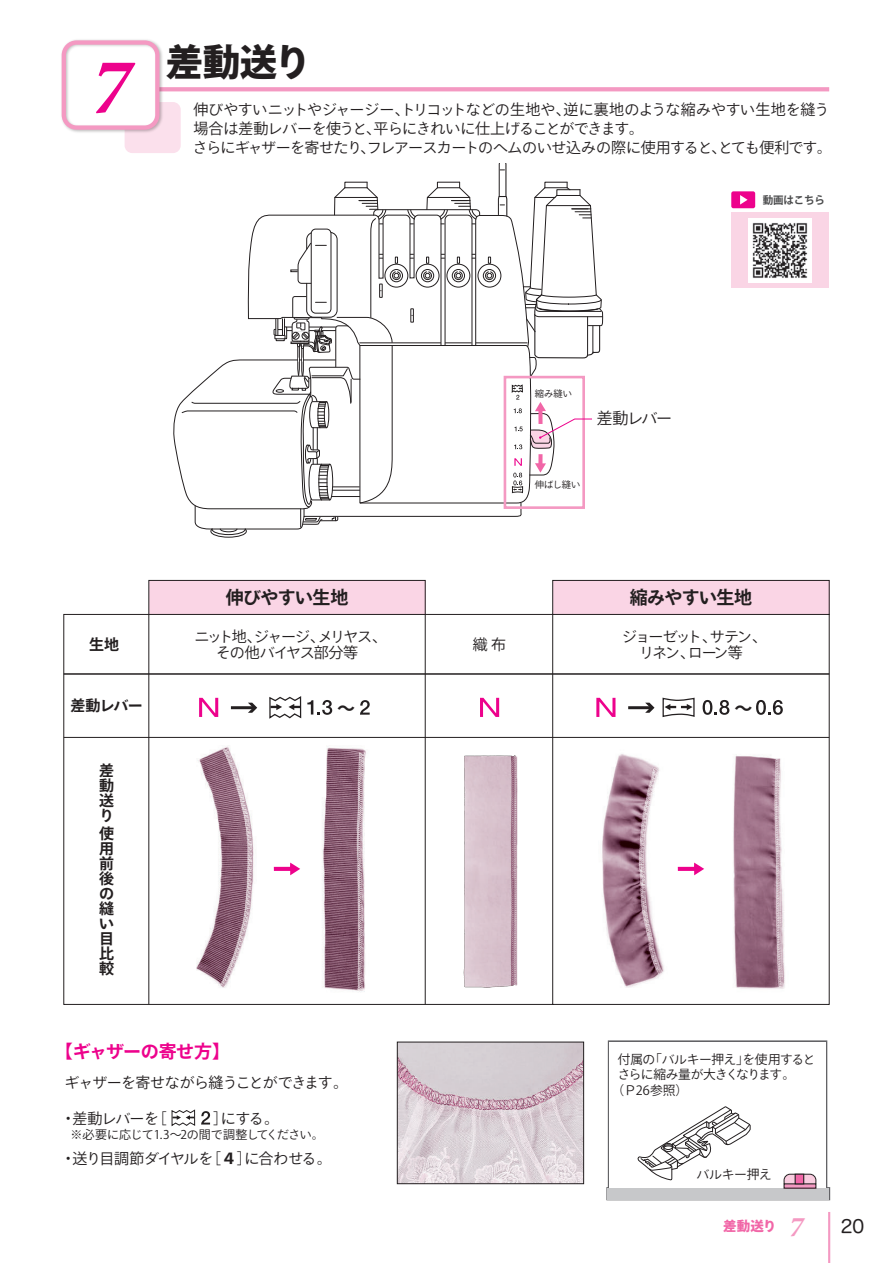
<style>
.page{position:relative;width:893px;height:1263px;background:#fff}
.page>*{position:absolute;margin:0;border:0;box-sizing:border-box;transform-origin:0 0}
.t1{font:italic 700 79.5px "Minion Pro";color:#ed028c}
.t2{font:800 37.5px "Ryo Gothic Plus N";color:#231f20}
.t3{font:700 18px "Ryo Gothic Plus N";letter-spacing:-.03em;color:#231f20}
.t4{font:700 18px "Ryo Gothic Plus N";letter-spacing:-.025em;color:#ed028c}
.t5{font:18px "Hira Maru Pro N W4";color:#231f20}
.t6{font:16.05px "Ryo Gothic Plus N";letter-spacing:-.07em;color:#231f20}
.t7{font:15px/18.8px "Ryo Gothic Plus N";letter-spacing:-.05em;color:#231f20}
.t8{font:15px/16.5px "Ryo Gothic Plus N";letter-spacing:-.09em;color:#231f20;text-align:center}
.t9{font:700 15px/15px "Ryo Gothic Plus N";letter-spacing:-.04em;color:#231f20;text-align:justify}
.t10{font:15px "Ryo Gothic Plus N";letter-spacing:-.07em;color:#231f20}
.t11{font:15px/16.5px "Ryo Gothic Plus N";letter-spacing:-.125em;color:#231f20;text-align:center}
.t12{font:800 13.5px "Ryo Gothic Plus N";color:#f166a7}
.t13{font:12.9px "Ryo Gothic Plus N";letter-spacing:-.025em;color:#231f20}
.t14{font:12.75px "Ryo Gothic Plus N";letter-spacing:-.035em;color:#231f20}
.t15{font:12.75px "Ryo Gothic Plus N";letter-spacing:-.08em;color:#231f20}
.t16{font:12px "Ryo Gothic Plus N";letter-spacing:-.025em;color:#231f20}
.t17{font:700 10.65px "Koz Go Pr 6 N";letter-spacing:-.02em;color:#4b4c4d}
.t18{font:9.3px "Ryo Gothic Plus N";letter-spacing:-.005em;color:#231f20}
.s1{font-weight:700}
.s2{font-family:"Minion Pro";font-weight:700;font-style:italic;font-size:28.5px;color:#f499c2}
</style>
<div class="page">
<hr style="left:828px;top:1212px;width:2px;height:51px;background:#f499c2">
<svg style="left:165px;top:87px;width:664px;height:4px;background:#f49dc4"></svg>
<div style="left:125px;top:102px;width:56px;height:51px;background:#fbe0ec;border-radius:8px"></div>
<img style="left:61px;top:39px;width:104px;height:96px">
<div style="left:62px;top:40px;width:97px;height:90px;border:4px solid #f499c2;border-radius:13px"></div>
<svg style="left:63px;top:580px;width:767px;height:425px"></svg>
<hr style="left:64px;top:737px;width:765px;height:1px;background:#231f20">
<svg style="left:274px;top:862px;width:26px;height:13px"></svg>
<svg style="left:678px;top:862px;width:26px;height:13px"></svg>
<div style="left:607px;top:1188px;width:222px;height:11px;background:#c7c8ca"></div>
<svg style="left:784px;top:1174px;width:32px;height:14px"></svg>
<div style="left:784px;top:1174px;width:32px;height:14px;border:1px solid #231f20;border-radius:6px"></div>
<svg style="left:784px;top:1184px;width:32px;height:4px"></svg>
<div style="left:795px;top:1174px;width:9px;height:10px;background:#f166a7"></div>
<div style="left:795px;top:1174px;width:9px;height:10px;border:1px solid #231f20"></div>
<svg style="left:637px;top:1106px;width:114px;height:75px"></svg>
<img style="left:399px;top:1044px;width:183px;height:138px">
<div style="left:397px;top:1042px;width:187px;height:142px;border:1px solid #231f20"></div>
<svg style="left:171px;top:1109px;width:39px;height:18px"></svg>
<hr style="left:64px;top:673px;width:765px;height:1px;background:#231f20">
<svg style="left:360px;top:700px;width:10px;height:15px"></svg>
<svg style="left:703px;top:700px;width:26px;height:15px"></svg>
<svg style="left:756px;top:700px;width:27px;height:15px"></svg>
<svg style="left:268px;top:695px;width:64px;height:25px"></svg>
<svg style="left:662px;top:697px;width:33px;height:21px"></svg>
<hr style="left:231px;top:706px;width:23px;height:3px;background:#231f20">
<svg style="left:248px;top:703px;width:9px;height:10px"></svg>
<hr style="left:628px;top:706px;width:23px;height:3px;background:#231f20">
<svg style="left:645px;top:703px;width:9px;height:10px"></svg>
<svg style="left:199px;top:698px;width:19px;height:19px"></svg>
<svg style="left:480px;top:698px;width:19px;height:19px"></svg>
<svg style="left:596px;top:698px;width:19px;height:19px"></svg>
<svg style="left:173px;top:163px;width:430px;height:375px"></svg>
<div style="left:731px;top:213px;width:98px;height:75px;background:#fad5e5"></div>
<img style="left:748px;top:219px;width:64px;height:63px">
<div style="left:731px;top:191px;width:24px;height:17px;background:#ed028c;border-radius:2px"></div>
<svg style="left:740px;top:195px;width:8px;height:10px"></svg>
<h1 class="t1" style="left:91px;top:30px;width:41px">7</h1>
<h2 class="t2" style="left:166px;top:37px;width:147px">差動送り</h2>
<p class="t7" style="left:193px;top:101px;width:640px">伸びやすいニットやジャージー、トリコットなどの生地や、逆に裏地のような縮みやすい生地を縫う場合は差動レバーを使うと、平らにきれいに仕上げることができます。<br>さらにギャザーを寄せたり、フレアースカートのヘムのいせ込みの際に使用すると、とても便利です。</p>
<p class="t17" style="left:763px;top:194px;width:64px">動画はこちら</p>
<p class="t9" style="left:89px;top:638px;width:31px">生地</p>
<p class="t9" style="left:71px;top:699px;width:74px">差動レバー</p>
<p class="t9" style="left:99px;top:764px;width:16px">差動送り</p>
<p class="t9" style="left:99px;top:827px;width:16px;text-align:left">使用前後の縫い目比較</p>
<p class="t3" style="left:226px;top:586px;width:124px">伸びやすい生地</p>
<p class="t18" style="left:535px;top:387px;width:39px">縮み縫い</p>
<p class="t6" style="left:597px;top:408px;width:77px">差動レバー</p>
<p class="t18" style="left:535px;top:479px;width:47px">伸ばし縫い</p>
<p class="t3" style="left:630px;top:586px;width:124px">縮みやすい生地</p>
<p class="t8" style="left:195px;top:628px;width:194px">ニット地、ジャージ、メリヤス、その他バイヤス部分等</p>
<p class="t7" style="left:473px;top:636px;width:35px">織 布</p>
<p class="t11" style="left:622px;top:628px;width:147px">ジョーゼット、サテン、リネン、ローン等</p>
<p class="t3" style="left:337px;top:697px;width:19px">～</p>
<p class="t3" style="left:734px;top:697px;width:19px">～</p>
<p class="t4" style="left:55px;top:1039px;width:177px">【ギャザーの寄せ方】</p>
<p class="t7" style="left:65px;top:1074px;width:285px">ギャザーを寄せながら縫うことができます。</p>
<p class="t7" style="left:61px;top:1110px;width:220px">・差動レバーを［　　　］にする。</p>
<p class="t16" style="left:71px;top:1127px;width:255px">※必要に応じて1.3～2の間で調整してください。</p>
<p class="t10" style="left:61px;top:1149px;width:273px">・送り目調節ダイヤルを［<span class="s1">４</span>］に合わせる。</p>
<p class="t14" style="left:618px;top:1051px;width:199px">付属の「バルキー押え」を使用すると</p>
<p class="t15" style="left:618px;top:1067px;width:179px">さらに縮み量が大きくなります。</p>
<p class="t14" style="left:612px;top:1082px;width:78px">（Ｐ26参照）</p>
<p class="t13" style="left:697px;top:1166px;width:76px">バルキー押え</p>
<p class="t12" style="left:723px;top:1217px;width:81px">差動送り <span class="s2">7</span></p>
<p class="t5" style="left:841px;top:1211px;width:25px">20</p>
</div>
